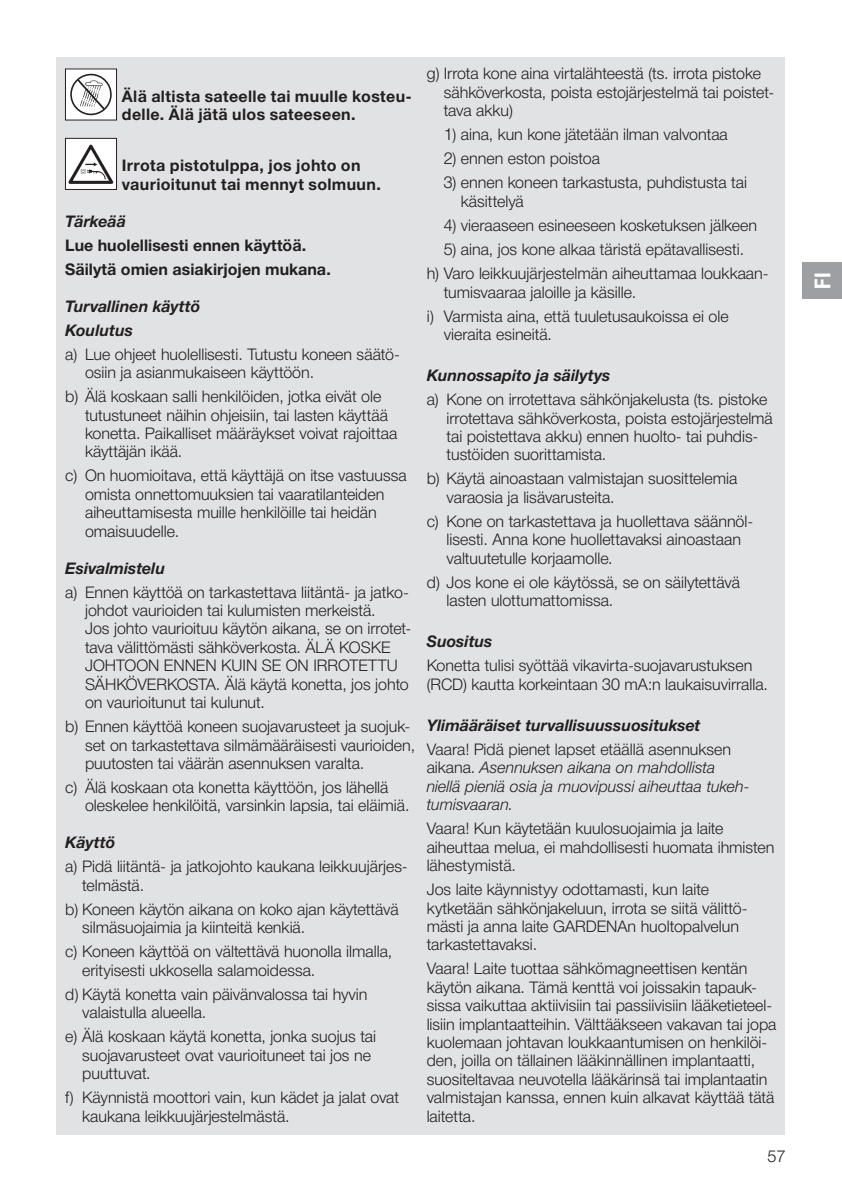
<style>
.page{position:relative;width:842px;height:1191px;background:#fff}
.page>*{position:absolute;margin:0;border:0;box-sizing:border-box;transform-origin:0 0}
.t1{font:700 22px "Gardena Sans Cond";color:#fff}
.t2{font:16px/18.4px "Gardena Sans";color:#231f20}
.t3{font:italic 16px/18.4px "Gardena Sans";color:#231f20}
.t4{font:700 16px/18.4px "Gardena Sans";letter-spacing:.02em;color:#231f20}
.t5{font:italic 700 16px/24px "Gardena Sans";color:#231f20}
.t6{font:700 16px/24px "Gardena Sans";color:#231f20}
.s1{font-style:normal}
</style>
<div class="page">
<div style="left:57px;top:57px;width:728px;height:1077px;background:#e1e2e4"></div>
<div style="left:65px;top:69px;width:52px;height:51px;background:#fff"></div>
<div style="left:65px;top:69px;width:52px;height:51px;border:1px solid #231f20"></div>
<svg style="left:70px;top:74px;width:42px;height:41px"></svg>
<div style="left:65px;top:138px;width:52px;height:51px;background:#fff"></div>
<div style="left:65px;top:138px;width:52px;height:52px;border:1px solid #231f20"></div>
<svg style="left:68px;top:144px;width:46px;height:40px"></svg>
<div style="left:802px;top:262px;width:40px;height:37px;background:#9d9fa2"></div>
<p class="t4" style="left:122px;top:86px;width:292px">Älä altista sateelle tai muulle kosteu&shy;delle. Älä jätä ulos sateeseen.</p>
<p class="t4" style="left:122px;top:155px;width:260px">Irrota pistotulppa, jos johto on vaurioitunut tai mennyt solmuun.</p>
<p class="t5" style="left:65px;top:208px;width:62px">Tärkeää</p>
<p class="t6" style="left:65px;top:232px;width:267px">Lue huolellisesti ennen käyttöä.<br>Säilytä omien asiakirjojen mukana.</p>
<p class="t5" style="left:65px;top:293px;width:136px">Turvallinen käyttö<br>Koulutus</p>
<p class="t2" style="left:85px;top:344px;width:316px;text-indent:-20px">a) Lue ohjeet huolellisesti. Tutustu koneen säätö&shy;osiin ja asianmukaiseen käyttöön.</p>
<p class="t2" style="left:85px;top:386px;width:314px;text-indent:-20px">b) Älä koskaan salli henkilöiden, jotka eivät ole tutustuneet näihin ohjeisiin, tai lasten käyttää konetta. Paikalliset määräykset voivat rajoittaa käyttäjän ikää.</p>
<p class="t2" style="left:85px;top:466px;width:323px;text-indent:-20px">c) On huomioitava, että käyttäjä on itse vastuussa omista onnettomuuksien tai vaaratilanteiden aiheuttamisesta muille henkilöille tai heidän omaisuudelle.</p>
<p class="t5" style="left:65px;top:555px;width:101px">Esivalmistelu</p>
<p class="t2" style="left:85px;top:582px;width:328px;text-indent:-20px">a) Ennen käyttöä on tarkastettava liitäntä- ja jatko&shy;johdot vaurioiden tai kulumisten merkeistä.<br>Jos johto vaurioituu käytön aikana, se on irrotet&shy;tava välittömästi sähköverkosta. ÄLÄ KOSKE JOHTOON ENNEN KUIN SE ON IRROTETTU SÄHKÖVERKOSTA. Älä käytä konetta, jos johto on vaurioitunut tai kulunut.</p>
<p class="t2" style="left:85px;top:716px;width:332px;text-indent:-20px">b) Ennen käyttöä koneen suojavarusteet ja suojuk&shy;set on tarkastettava silmämääräisesti vaurioiden, puutosten tai väärän asennuksen varalta.</p>
<p class="t2" style="left:85px;top:777px;width:326px;text-indent:-20px">c) Älä koskaan ota konetta käyttöön, jos lähellä oleskelee henkilöitä, varsinkin lapsia, tai eläimiä.</p>
<p class="t5" style="left:65px;top:829px;width:51px">Käyttö</p>
<p class="t2" style="left:82px;top:856px;width:327px;text-indent:-17px">a) Pidä liitäntä- ja jatkojohto kaukana leikkuujärjes&shy;telmästä.</p>
<p class="t2" style="left:82px;top:899px;width:318px;text-indent:-17px">b) Koneen käytön aikana on koko ajan käytettävä silmäsuojaimia ja kiinteitä kenkiä.</p>
<p class="t2" style="left:82px;top:941px;width:312px;text-indent:-17px">c) Koneen käyttöä on vältettävä huonolla ilmalla, erityisesti ukkosella salamoidessa.</p>
<p class="t2" style="left:82px;top:984px;width:287px;text-indent:-17px">d) Käytä konetta vain päivänvalossa tai hyvin valaistulla alueella.</p>
<p class="t2" style="left:82px;top:1026px;width:295px;text-indent:-17px">e) Älä koskaan käytä konetta, jonka suojus tai suojavarusteet ovat vaurioituneet tai jos ne puuttuvat.</p>
<p class="t2" style="left:82px;top:1087px;width:318px;text-indent:-17px">f) Käynnistä moottori vain, kun kädet ja jalat ovat kaukana leikkuujärjestelmästä.</p>
<p class="t2" style="left:444px;top:64px;width:332px;text-indent:-17px">g) Irrota kone aina virtalähteestä (ts. irrota pistoke sähköverkosta, poista estojärjestelmä tai poistet&shy;tava akku)</p>
<p class="t2" style="left:444px;top:125px;width:286px">1) aina, kun kone jätetään ilman valvontaa</p>
<p class="t2" style="left:444px;top:149px;width:158px">2) ennen eston poistoa</p>
<p class="t2" style="left:461px;top:173px;width:288px;text-indent:-17px">3) ennen koneen tarkastusta, puhdistusta tai käsittelyä</p>
<p class="t2" style="left:444px;top:215px;width:315px">4) vieraaseen esineeseen kosketuksen jälkeen</p>
<p class="t2" style="left:427px;top:237px;width:344px;line-height:24px;text-align:center">5) aina, jos kone alkaa täristä epätavallisesti.<br>h) Varo leikkuujärjestelmän aiheuttamaa loukkaan-</p>
<p class="t2" style="left:427px;top:279px;width:304px;line-height:24px;text-indent:17px">tumisvaaraa jaloille ja käsille.<br>i) Varmista aina, että tuuletusaukoissa ei ole</p>
<p class="t2" style="left:444px;top:324px;width:110px">vieraita esineitä.</p>
<p class="t5" style="left:427px;top:362px;width:185px">Kunnossapito ja säilytys</p>
<p class="t2" style="left:446px;top:389px;width:328px;text-indent:-20px">a) Kone on irrotettava sähkönjakelusta (ts. pistoke irrotettava sähköverkosta, poista estojärjestelmä tai poistettava akku) ennen huolto- tai puhdis&shy;tustöiden suorittamista.</p>
<p class="t2" style="left:446px;top:469px;width:292px;text-indent:-20px">b) Käytä ainoastaan valmistajan suosittelemia varaosia ja lisävarusteita.</p>
<p class="t2" style="left:446px;top:511px;width:306px;text-indent:-20px">c) Kone on tarkastettava ja huollettava säännöl&shy;lisesti. Anna kone huollettavaksi ainoastaan valtuutetulle korjaamolle.</p>
<p class="t2" style="left:446px;top:572px;width:295px;text-indent:-20px">d) Jos kone ei ole käytössä, se on säilytettävä lasten ulottumattomissa.</p>
<p class="t5" style="left:427px;top:628px;width:67px">Suositus</p>
<p class="t2" style="left:427px;top:656px;width:343px">Konetta tulisi syöttää vikavirta-suojavarustuksen (RCD) kautta korkeintaan 30 mA:n laukaisuvirralla.</p>
<p class="t5" style="left:427px;top:712px;width:275px">Ylimääräiset turvallisuussuositukset</p>
<p class="t3" style="left:427px;top:739px;width:323px"><span class="s1">Vaara! Pidä pienet lapset etäällä asennuksen aikana.</span> Asennuksen aikana on mahdollista niellä pieniä osia ja muovipussi aiheuttaa tukeh&shy;tumisvaaran.</p>
<p class="t2" style="left:427px;top:818px;width:349px">Vaara! Kun käytetään kuulosuojaimia ja laite aiheuttaa melua, ei mahdollisesti huomata ihmisten lähestymistä.</p>
<p class="t2" style="left:427px;top:879px;width:320px">Jos laite käynnistyy odottamasti, kun laite kytketään sähkönjakeluun, irrota se siitä välittö&shy;mästi ja anna laite GARDENAn huoltopalvelun tarkastettavaksi.</p>
<p class="t2" style="left:427px;top:959px;width:351px">Vaara! Laite tuottaa sähkömagneettisen kentän käytön aikana. Tämä kenttä voi joissakin tapauk&shy;sissa vaikuttaa aktiivisiin tai passiivisiin lääketieteel&shy;lisiin implantaatteihin. Välttääkseen vakavan tai jopa kuolemaan johtavan loukkaantumisen on henkilöi&shy;den, joilla on tällainen lääkinnällinen implantaatti, suositeltavaa neuvotella lääkärinsä tai implantaatin valmistajan kanssa, ennen kuin alkavat käyttää tätä laitetta.</p>
<p class="t2" style="left:767px;top:1147px;width:19px">57</p>
<h1 class="t1" style="left:807px;top:289px;width:17px;rotate:-90deg">FI</h1>
</div>
